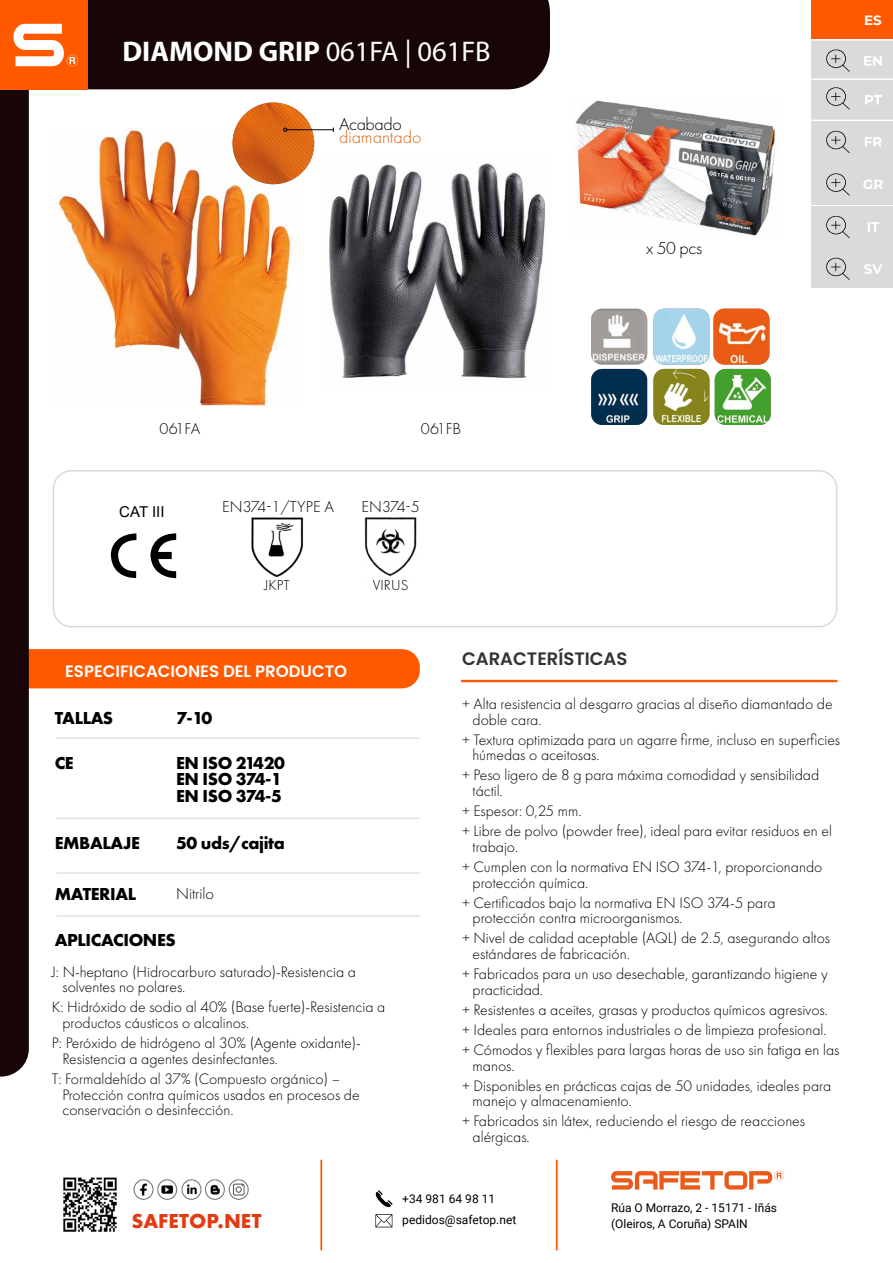
<style>
.page{position:relative;width:893px;height:1263px;background:#fff}
.page>*{position:absolute;margin:0;border:0;box-sizing:border-box;transform-origin:0 0}
.t1{font:700 28.5px "Myriad Pro";color:#fff}
.t2{font:700 21px "Futura PT";color:#e23b13}
.t3{font:700 18px/16.5px "Futura PT";letter-spacing:-.02em;color:#000}
.t4{font:600 18px "Poppins";color:#333332}
.t5{font:300 18px "Futura PT";letter-spacing:-.02em;color:#000}
.t6{font:300 18px "Futura PT";color:#dc6314}
.t7{font:600 16.5px "Poppins";color:#fff}
.t8{font:300 16.5px "Futura PT";color:#000}
.t9{font:300 16.35px "Futura PT";letter-spacing:.005em;color:#000}
.t10{font:300 15.75px/20px "Futura PT";color:#000}
.t11{font:300 15px "Futura PT";letter-spacing:.01em;color:#000}
.t12{font:15px "Arial";color:#000}
.t13{font:700 13.5px "Montserrat";color:#fff}
.t14{font:12px/16.5px "Roboto";color:#000}
.s1{font-weight:400}
</style>
<div class="page">
<div style="left:53px;top:470px;width:784px;height:157px;border:2px solid #dadada;border-radius:18px"></div>
<div style="left:0;top:649px;width:420px;height:39px;background:#ff5900;border-radius:18px"></div>
<div style="left:88px;top:0;width:462px;height:89px;background:#180607"></div>
<svg style="left:111px;top:533px;width:25px;height:45px"></svg>
<svg style="left:150px;top:533px;width:26px;height:46px"></svg>
<div style="left:461px;top:680px;width:376px;height:2px;border:2px solid #ff5900"></div>
<hr style="left:57px;top:737px;width:363px;height:2px;background:#dadada">
<hr style="left:57px;top:872px;width:363px;height:2px;background:#dadada">
<hr style="left:57px;top:915px;width:363px;height:2px;background:#dadada">
<hr style="left:57px;top:818px;width:363px;height:1px;background:#dadada">
<div style="left:0;top:0;width:88px;height:89px;background:#ff5900"></div>
<svg style="left:0;top:23px;width:78px;height:1053px"></svg>
<div style="left:591px;top:309px;width:56px;height:56px;background:#949290;border-radius:11px"></div>
<img style="left:591px;top:311px;width:56px;height:52px">
<img style="left:591px;top:369px;width:56px;height:56px">
<img style="left:653px;top:309px;width:56px;height:56px">
<img style="left:713px;top:309px;width:56px;height:56px">
<img style="left:715px;top:369px;width:56px;height:56px">
<img style="left:653px;top:369px;width:56px;height:56px">
<svg style="left:375px;top:1214px;width:17px;height:13px"></svg>
<svg style="left:376px;top:1190px;width:16px;height:17px"></svg>
<svg style="left:611px;top:1171px;width:173px;height:18px"></svg>
<img style="left:133px;top:1179px;width:116px;height:20px">
<hr style="left:320px;top:1160px;width:2px;height:90px;background:#ff5900">
<hr style="left:556px;top:1160px;width:2px;height:90px;background:#ff5900">
<img style="left:63px;top:1177px;width:54px;height:55px">
<img style="left:575px;top:100px;width:201px;height:136px">
<img style="left:251px;top:517px;width:52px;height:61px">
<img style="left:364px;top:517px;width:53px;height:60px">
<div style="left:811px;top:0;width:82px;height:39px;background:#ff5900"></div>
<div style="left:811px;top:39px;width:82px;height:41px;background:#dadada"></div>
<svg style="left:864px;top:56px;width:18px;height:10px"></svg>
<svg style="left:826px;top:49px;width:24px;height:23px"></svg>
<div style="left:811px;top:79px;width:82px;height:41px;background:#dadada"></div>
<svg style="left:865px;top:95px;width:17px;height:10px"></svg>
<svg style="left:826px;top:87px;width:24px;height:23px"></svg>
<div style="left:811px;top:121px;width:82px;height:41px;background:#dadada"></div>
<svg style="left:865px;top:137px;width:17px;height:10px"></svg>
<svg style="left:826px;top:130px;width:24px;height:23px"></svg>
<div style="left:811px;top:164px;width:82px;height:41px;background:#dadada"></div>
<svg style="left:863px;top:179px;width:20px;height:10px"></svg>
<svg style="left:826px;top:173px;width:24px;height:23px"></svg>
<div style="left:811px;top:206px;width:82px;height:41px;background:#dadada"></div>
<svg style="left:868px;top:222px;width:11px;height:10px"></svg>
<svg style="left:826px;top:216px;width:24px;height:22px"></svg>
<hr style="left:811px;top:79px;width:82px;height:1px;background:#fff">
<hr style="left:811px;top:39px;width:82px;height:2px;background:#fff">
<div style="left:811px;top:249px;width:82px;height:39px;background:#dadada"></div>
<svg style="left:864px;top:264px;width:18px;height:10px"></svg>
<svg style="left:826px;top:257px;width:24px;height:23px"></svg>
<img style="left:55px;top:129px;width:244px;height:279px">
<img style="left:329px;top:163px;width:217px;height:216px">
<img style="left:233px;top:102px;width:81px;height:82px;border-radius:41px">
<hr style="left:287px;top:129px;width:46px;height:1px;background:#000">
<svg style="left:283px;top:128px;width:4px;height:4px"></svg>
<h1 class="t1" style="left:122px;top:33px;width:370px">DIAMOND GRIP <span class="s1">061FA | 061FB</span></h1>
<p class="t5" style="left:339px;top:114px;width:64px">Acabado</p>
<p class="t6" style="left:339px;top:127px;width:84px">diamantado</p>
<p class="t5" style="left:646px;top:238px;width:58px">x 50 pcs</p>
<p class="t13" style="left:864px;top:11px;width:19px">ES</p>
<p class="t9" style="left:160px;top:419px;width:42px">061FA</p>
<p class="t9" style="left:421px;top:419px;width:42px">061FB</p>
<p class="t12" style="left:119px;top:502px;width:47px">CAT III</p>
<p class="t9" style="left:222px;top:497px;width:114px">EN374-1/TYPE A</p>
<p class="t11" style="left:265px;top:576px;width:27px">JKPT</p>
<p class="t9" style="left:361px;top:497px;width:60px">EN374-5</p>
<p class="t11" style="left:373px;top:576px;width:37px">VIRUS</p>
<p class="t7" style="left:65px;top:662px;width:283px">ESPECIFICACIONES DEL PRODUCTO</p>
<p class="t3" style="left:55px;top:709px;width:60px">TALLAS</p>
<p class="t3" style="left:55px;top:754px;width:21px">CE</p>
<p class="t3" style="left:176px;top:709px;width:38px">7-10</p>
<p class="t3" style="left:176px;top:754px;width:110px">EN ISO 21420<br>EN ISO 374-1<br>EN ISO 374-5</p>
<p class="t3" style="left:176px;top:835px;width:110px">50 uds/cajita</p>
<p class="t8" style="left:176px;top:884px;width:40px">Nitrilo</p>
<p class="t3" style="left:55px;top:835px;width:87px">EMBALAJE</p>
<p class="t3" style="left:55px;top:885px;width:83px">MATERIAL</p>
<p class="t3" style="left:55px;top:931px;width:123px">APLICACIONES</p>
<p class="t10" style="left:62px;top:964px;width:295px;line-height:15.8px;text-indent:-11px">J: N-heptano (Hidrocarburo saturado)-Resistencia a solventes no polares.</p>
<p class="t10" style="left:62px;top:999px;width:324px;line-height:15.8px;text-indent:-11px">K: Hidróxido de sodio al 40% (Base fuerte)-Resistencia a productos cáusticos o alcalinos.</p>
<p class="t10" style="left:62px;top:1035px;width:300px;line-height:15.8px;text-indent:-11px">P: Peróxido de hidrógeno al 30% (Agente oxidante)-<br>Resistencia a agentes desinfectantes.</p>
<p class="t10" style="left:62px;top:1071px;width:299px;line-height:15.8px;text-indent:-11px">T: Formaldehído al 37% (Compuesto orgánico) –<br>Protección contra químicos usados en procesos de conservación o desinfección.</p>
<p class="t4" style="left:462px;top:648px;width:167px">CARACTERÍSTICAS</p>
<p class="t10" style="left:473px;top:696px;width:361px;line-height:15.8px;text-indent:-11px">+ Alta resistencia al desgarro gracias al diseño diamantado de doble cara.</p>
<p class="t10" style="left:473px;top:732px;width:369px;line-height:15.8px;text-indent:-11px">+ Textura optimizada para un agarre firme, incluso en superficies húmedas o aceitosas.</p>
<p class="t10" style="left:473px;top:767px;width:348px;line-height:15.8px;text-indent:-11px">+ Peso ligero de 8 g para máxima comodidad y sensibilidad táctil.</p>
<p class="t10" style="left:462px;top:801px;width:371px">+ Espesor: 0,25 mm.<br>+ Libre de polvo (powder free), ideal para evitar residuos en el</p>
<p class="t10" style="left:462px;top:837px;width:362px;text-indent:11px">trabajo.<br>+ Cumplen con la normativa EN ISO 374-1, proporcionando</p>
<p class="t10" style="left:462px;top:872px;width:315px;text-indent:11px">protección química.<br>+ Certificados bajo la normativa EN ISO 374-5 para</p>
<p class="t10" style="left:462px;top:908px;width:370px;text-indent:11px">protección contra microorganismos.<br>+ Nivel de calidad aceptable (AQL) de 2.5, asegurando altos</p>
<p class="t10" style="left:462px;top:944px;width:367px;text-indent:11px">estándares de fabricación.<br>+ Fabricados para un uso desechable, garantizando higiene y</p>
<p class="t10" style="left:462px;top:980px;width:379px;text-indent:11px">practicidad.<br>+ Resistentes a aceites, grasas y productos químicos agresivos. + Ideales para entornos industriales o de limpieza profesional.<br>+ Cómodos y flexibles para largas horas de uso sin fatiga en las</p>
<p class="t10" style="left:462px;top:1055px;width:371px;text-indent:11px">manos.<br>+ Disponibles en prácticas cajas de 50 unidades, ideales para</p>
<p class="t10" style="left:462px;top:1091px;width:345px;text-indent:11px">manejo y almacenamiento.<br>+ Fabricados sin látex, reduciendo el riesgo de reacciones</p>
<p class="t10" style="left:473px;top:1127px;width:59px">alérgicas.</p>
<p class="t14" style="left:402px;top:1190px;width:94px">+34 981 64 98 11</p>
<h2 class="t2" style="left:131px;top:1207px;width:132px">SAFETOP.NET</h2>
<p class="t14" style="left:402px;top:1211px;width:116px">pedidos@safetop.net</p>
<p class="t14" style="left:611px;top:1198px;width:168px">Rúa O Morrazo, 2 - 15171 - Iñás (Oleiros, A Coruña) SPAIN</p>
</div>
